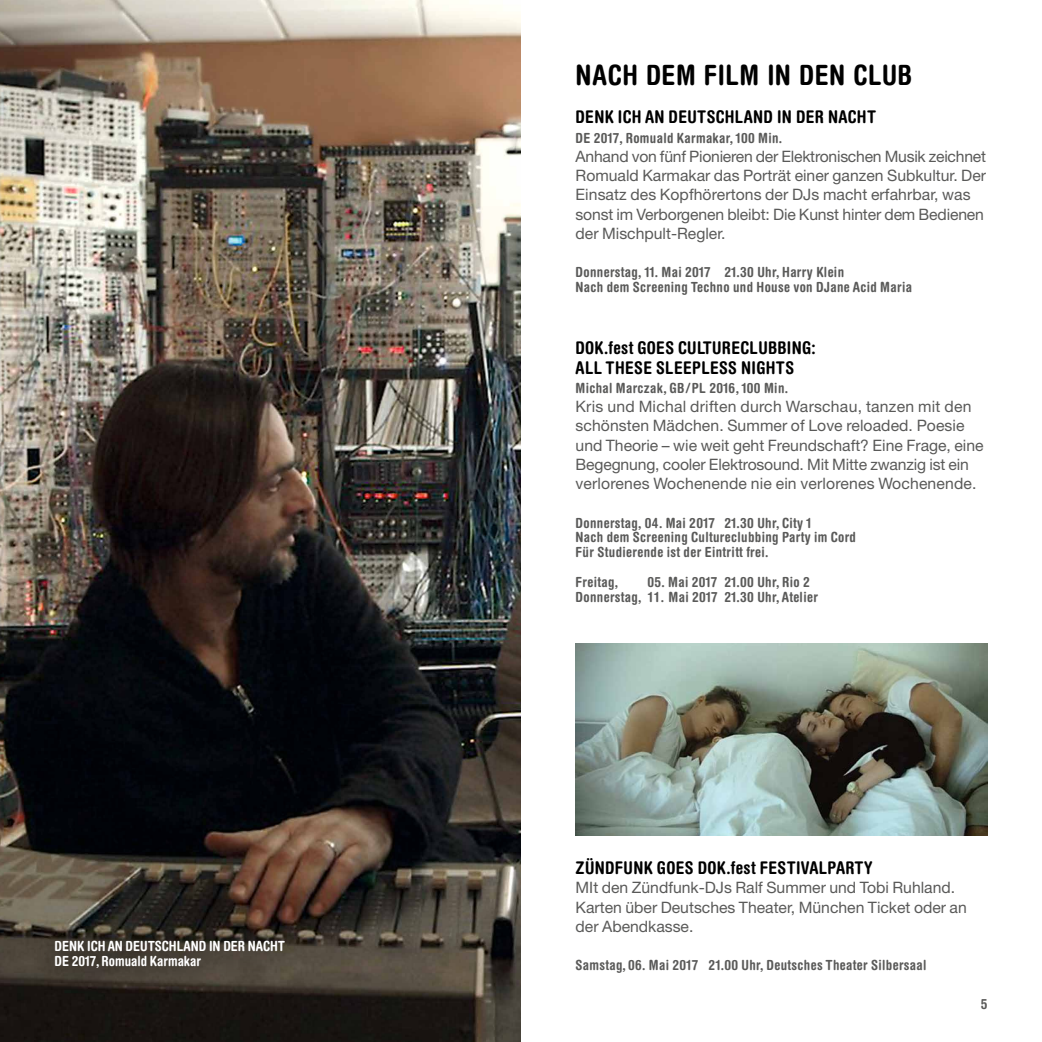
<style>
.page{position:relative;width:1042px;height:1042px;background:#fff}
.page>*{position:absolute;margin:0;border:0;box-sizing:border-box;transform-origin:0 0}
.t1{font:700 condensed 28px "Helvetica Rounded LT";letter-spacing:.02em;color:#000}
.t2{font:700 condensed 17.5px/20.1px "Helvetica Rounded LT Std";letter-spacing:.02em;color:#000}
.t3{font:15.75px/19.2px "Helvetica Neue LT Std";color:#5a5a59}
.t4{font:700 condensed 14px/14.9px "Helvetica Rounded LT Std";letter-spacing:.025em;color:#5a5a59}
.t5{font:700 condensed 14px/14.9px "Helvetica Rounded LT Std";color:#fff}
</style>
<div class="page">
<img style="left:0;top:0;width:521px;height:1042px">
<div style="left:28px;top:914px;width:281px;height:79px;background:#000;opacity:.87"></div>
<img style="left:575px;top:643px;width:412px;height:192px">
<p class="t5" style="left:55px;top:938px;width:232px">DENK ICH AN DEUTSCHLAND IN DER NACHT<br>DE 2017, Romuald Karmakar</p>
<h1 class="t1" style="left:575px;top:58px;width:338px">NACH DEM FILM IN DEN CLUB</h1>
<p class="t2" style="left:575px;top:107px;width:302px">DENK ICH AN DEUTSCHLAND IN DER NACHT</p>
<p class="t4" style="left:575px;top:130px;width:208px">DE 2017, Romuald Karmakar, 100 Min.</p>
<p class="t3" style="left:575px;top:146px;width:412px">Anhand von fünf Pionieren der Elektronischen Musik zeichnet Romuald Karmakar das Porträt einer ganzen Subkultur. Der Einsatz des Kopfhörertons der DJs macht erfahrbar, was sonst im Verborgenen bleibt: Die Kunst hinter dem Bedienen der Mischpult-Regler.</p>
<p class="t4" style="left:575px;top:265px;width:338px">Donnerstag, 11. Mai 2017 21.30 Uhr, Harry Klein<br>Nach dem Screening Techno und House von DJane Acid Maria</p>
<p class="t2" style="left:575px;top:338px;width:242px">DOK.fest goes cultureClubbi ng:<br>ALL THESE</p>
<p class="t2" style="left:656px;top:358px;width:64px">SLEEPLESS</p>
<p class="t2" style="left:741px;top:358px;width:53px">NIGHTS</p>
<p class="t4" style="left:575px;top:380px;width:214px">Michal Marczak, GB/PL 2016, 100 Min.</p>
<p class="t3" style="left:575px;top:397px;width:410px">Kris und Michal driften durch Warschau, tanzen mit den schönsten Mädchen. Summer of Love reloaded. Poesie und Theorie – wie weit geht Freundschaft? Eine Frage, eine Begegnung, cooler Elektrosound. Mit Mitte zwanzig ist ein verlorenes Wochenende nie ein verlorenes Wochenende.</p>
<p class="t4" style="left:575px;top:515px;width:282px">Donnerstag, 04. Mai 2017 21.30 Uhr, City 1<br>Nach dem Screening Cultureclubbing Party im Cord<br>Für Studierende ist der Eintritt frei.</p>
<p class="t4" style="left:575px;top:574px;width:44px">Freitag,</p>
<p class="t4" style="left:575px;top:574px;width:244px;text-indent:72px">05. Mai 2017 21.00 Uhr, Rio 2<br>Donnerstag, 11 . Mai 2017 21.30 Uhr, Atelier</p>
<p class="t2" style="left:575px;top:857px;width:244px">ZÜNDFUN K GOES DOK.fest Festivalparty</p>
<p class="t3" style="left:575px;top:878px;width:393px">MIt den Zündfunk-DJs Ralf Summer und Tobi Ruhland.<br>Karten über Deutsches Theater, München Ticket oder an der Abendkasse.</p>
<p class="t4" style="left:575px;top:958px;width:352px">Samstag, 06. Mai 2017 21.00 Uhr, Deutsches Theater Silbersaal</p>
<p class="t4" style="left:980px;top:996px;width:8px">5</p>
</div>
